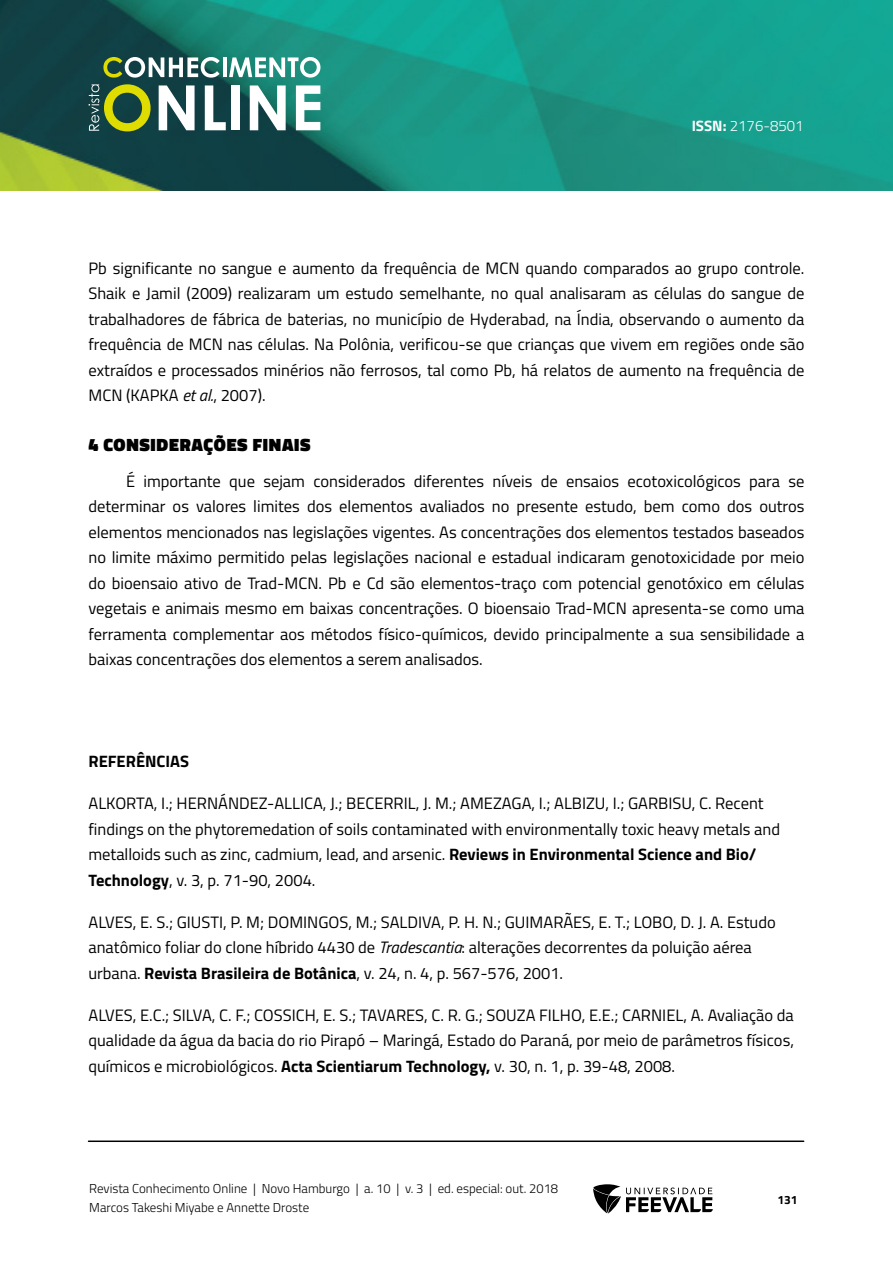
<style>
.page{position:relative;width:893px;height:1263px;background:#fff}
.page>*{position:absolute;margin:0;border:0;box-sizing:border-box;transform-origin:0 0}
.t1{font:900 18px "Titillium Web";letter-spacing:.04em;color:#000}
.t2{font:16.5px/25.5px "Titillium Web";color:#000;text-align:justify}
.t3{font:700 16.5px "Titillium Web";color:#000}
.t4{font:300 15px "Titillium Web";color:#fff}
.t5{font:300 12.9px/19.5px "Titillium Web";color:#000}
.t6{font:700 12px "Titillium Web";color:#000}
.s1{font-weight:700}
.s2{font-style:italic}
</style>
<div class="page">
<img style="left:0;top:0;width:893px;height:190px">
<svg style="left:593px;top:1184px;width:120px;height:29px"></svg>
<svg style="left:103px;top:57px;width:117px;height:21px"></svg>
<hr style="left:223px;top:57px;width:3px;height:20px;background:#fff">
<svg style="left:229px;top:57px;width:91px;height:21px"></svg>
<svg style="left:88px;top:84px;width:63px;height:47px;background:#607d34"></svg>
<svg style="left:159px;top:85px;width:36px;height:45px"></svg>
<svg style="left:205px;top:85px;width:21px;height:45px"></svg>
<div style="left:232px;top:85px;width:8px;height:45px;background:#fff"></div>
<svg style="left:250px;top:85px;width:36px;height:45px"></svg>
<svg style="left:296px;top:85px;width:24px;height:45px"></svg>
<hr style="left:88px;top:1140px;width:716px;height:2px;background:#000">
<p class="t4" style="left:692px;top:115px;width:114px"><span class="s1">ISSN:</span> 2176-8501</p>
<p class="t2" style="left:88px;top:254px;width:717px">Pb significante no sangue e aumento da frequência de MCN quando comparados ao grupo controle.<br>Shaik e Jamil (2009) realizaram um estudo semelhante, no qual analisaram as células do sangue de trabalhadores de fábrica de baterias, no município de Hyderabad, na Índia, observando o aumento da frequência de MCN nas células. Na Polônia, verificou-se que crianças que vivem em regiões onde são extraídos e processados minérios não ferrosos, tal como Pb, há relatos de aumento na frequência de MCN (KAPKA <span class="s2">et al.</span>, 2007).</p>
<p class="t1" style="left:88px;top:431px;width:224px">4 CONSIDERAÇÕES FINAIS</p>
<p class="t2" style="left:88px;top:467px;width:717px;text-indent:38px">É importante que sejam considerados diferentes níveis de ensaios ecotoxicológicos para se determinar os valores limites dos elementos avaliados no presente estudo, bem como dos outros elementos mencionados nas legislações vigentes. As concentrações dos elementos testados baseados no limite máximo permitido pelas legislações nacional e estadual indicaram genotoxicidade por meio do bioensaio ativo de Trad-MCN. Pb e Cd são elementos-traço com potencial genotóxico em células vegetais e animais mesmo em baixas concentrações. O bioensaio Trad-MCN apresenta-se como uma ferramenta complementar aos métodos físico-químicos, devido principalmente a sua sensibilidade a baixas concentrações dos elementos a serem analisados.</p>
<p class="t3" style="left:88px;top:749px;width:102px">REFERÊNCIAS</p>
<p class="t2" style="left:88px;top:790px;width:693px;text-align:left">ALKORTA, I.; HERNÁNDEZ-ALLICA, J.; BECERRIL, J. M.; AMEZAGA, I.; ALBIZU, I.; GARBISU, C. Recent findings on the phytoremedation of soils contaminated with environmentally toxic heavy metals and metalloids such as zinc, cadmium, lead, and arsenic. <span class="s1">Reviews in Environmental Science and Bio/ Technology</span>, v. 3, p. 71-90, 2004.</p>
<p class="t2" style="left:88px;top:908px;width:689px;text-align:left">ALVES, E. S.; GIUSTI, P. M; DOMINGOS, M.; SALDIVA, P. H. N.; GUIMARÃES, E. T.; LOBO, D. J. A. Estudo anatômico foliar do clone híbrido 4430 de <span class="s2">Tradescantia</span>: alterações decorrentes da poluição aérea urbana. <span class="s1">Revista Brasileira de Botânica</span>, v. 24, n. 4, p. 567-576, 2001.</p>
<p class="t2" style="left:88px;top:1001px;width:707px">ALVES, E.C.; SILVA, C. F.; COSSICH, E. S.; TAVARES, C. R. G.; SOUZA FILHO, E.E.; CARNIEL, A. Avaliação da qualidade da água da bacia do rio Pirapó – Maringá, Estado do Paraná, por meio de parâmetros físicos, químicos e microbiológicos. <span class="s1">Acta Scientiarum Technology,</span> v. 30, n. 1, p. 39-48, 2008.</p>
<p class="t5" style="left:89px;top:1178px;width:470px">Revista Conhecimento Online | Novo Hamburgo | a. 10 | v. 3 | ed. especial: out. 2018<br>Marcos Takeshi Miyabe e Annette Droste</p>
<p class="t6" style="left:777px;top:1190px;width:22px">131</p>
</div>
